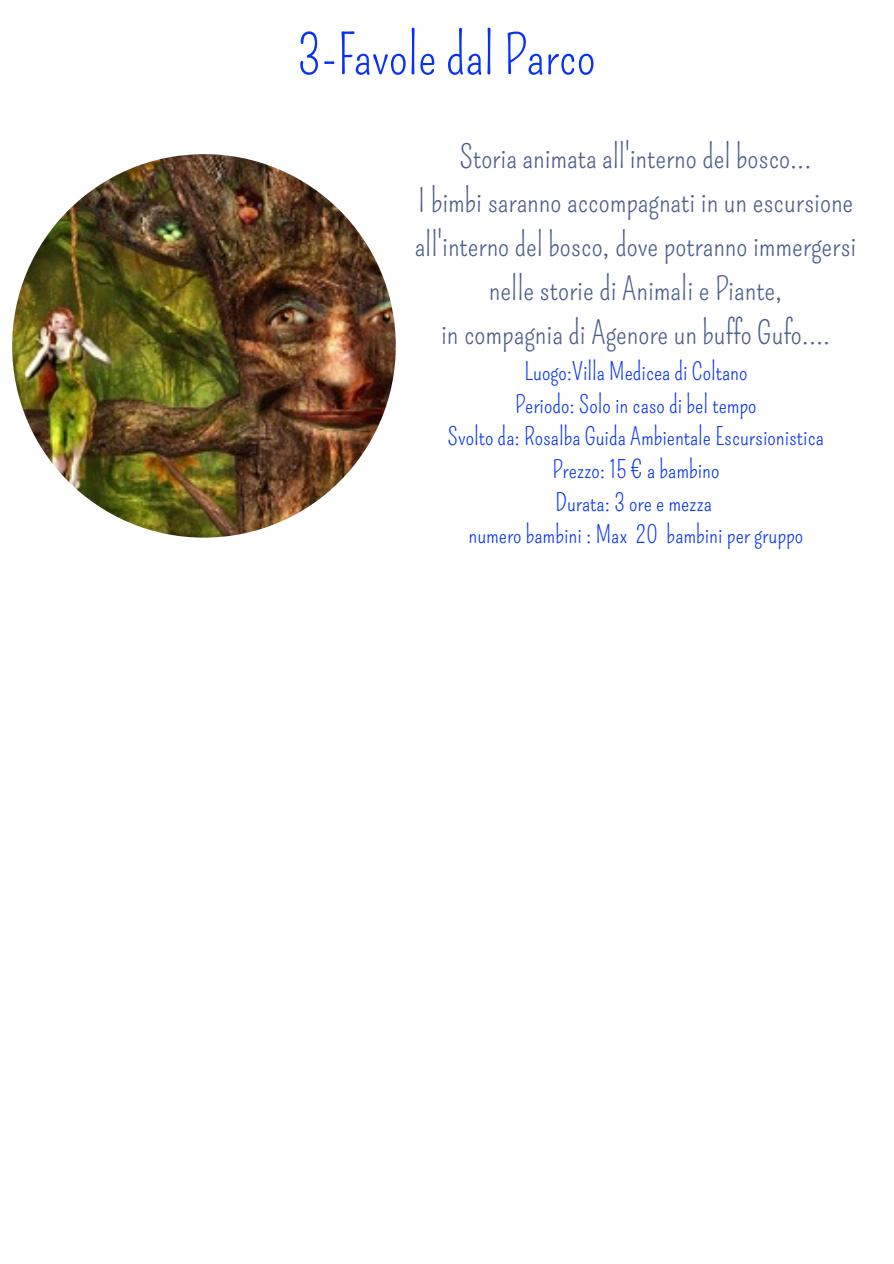
<style>
.page{position:relative;width:894px;height:1264px;background:#fff}
.page>*{position:absolute;margin:0;border:0;box-sizing:border-box;transform-origin:0 0}
.t1{font:54px "Pompiere";color:#0732f4}
.t2{font:31.5px/43.8px "Pompiere";color:#4e5e8d;text-align:center}
.t3{font:24px "Pompiere";color:#0732f4}
</style>
<div class="page">
<img style="left:12px;top:154px;width:383px;height:383px;border-radius:50%">
<p class="t1" style="left:297px;top:24px;width:299px">3-Favole dal Parco</p>
<p class="t2" style="left:459px;top:136px;width:353px">Storia animata all'interno del bosco...</p>
<p class="t2" style="left:414px;top:180px;width:443px">I bimbi saranno accompagnati in un escursione all'interno del bosco, dove potranno immergersi nelle storie di Animali e Piante,</p>
<p class="t2" style="left:441px;top:311px;width:390px">in compagnia di Agenore un buffo Gufo....</p>
<p class="t3" style="left:524px;top:357px;width:224px">Luogo:Villa Medicea di Coltano</p>
<p class="t3" style="left:515px;top:390px;width:243px">Periodo: Solo in caso di bel tempo</p>
<p class="t3" style="left:448px;top:423px;width:377px">Svolto da: Rosalba Guida Ambientale Escursionistica</p>
<p class="t3" style="left:552px;top:455px;width:168px">Prezzo: 15 € a bambino</p>
<p class="t3" style="left:555px;top:488px;width:158px">Durata: 3 ore e mezza</p>
<p class="t3" style="left:468px;top:521px;width:336px">numero bambini : Max 20 bambini per gruppo</p>
</div>
